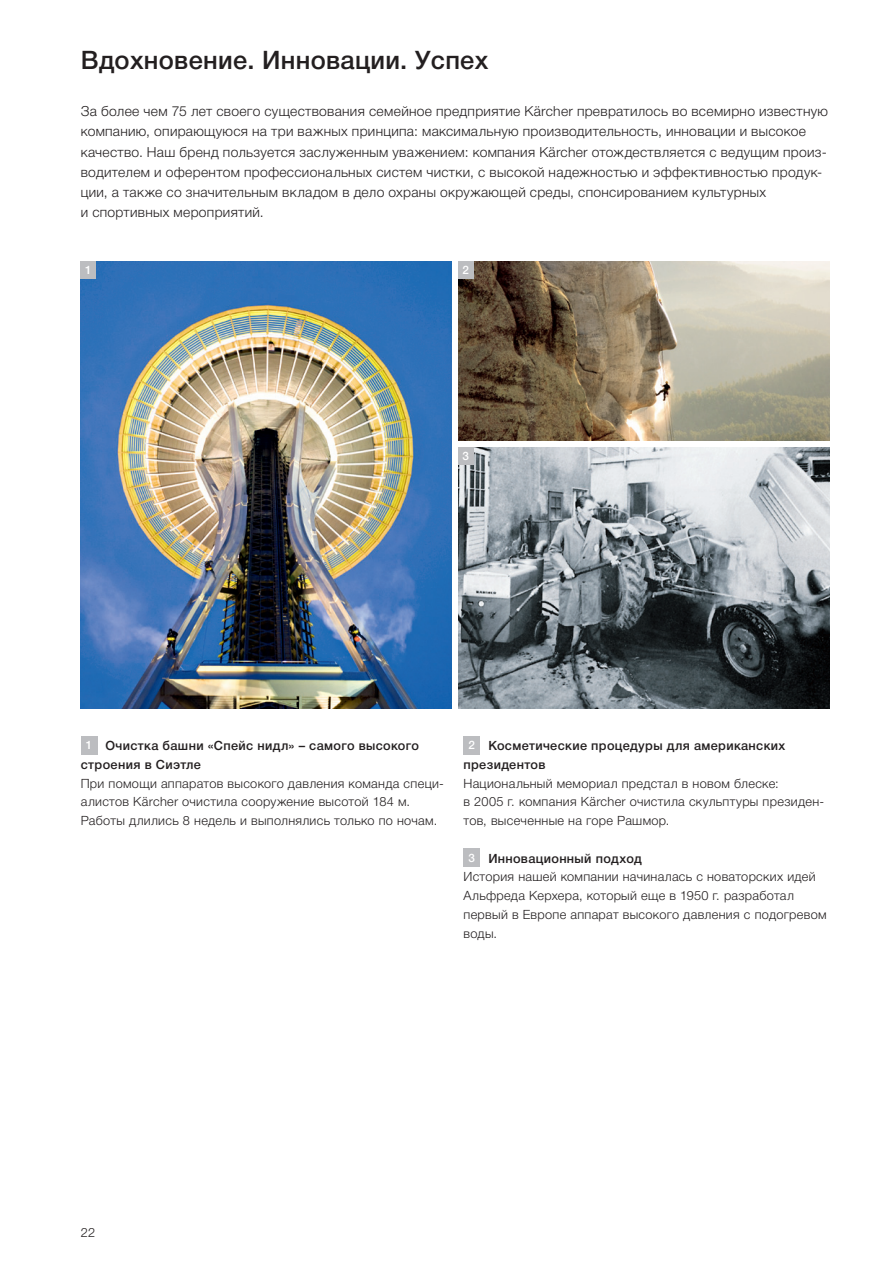
<style>
.page{position:relative;width:893px;height:1263px;background:#fff}
.page>*{position:absolute;margin:0;border:0;box-sizing:border-box;transform-origin:0 0}
.t1{font:500 25.5px "Helvetica Neue Cyr";letter-spacing:.01em;color:#231f20}
.t2{font:300 13.8px/20.2px "Helvetica Neue Cyr";letter-spacing:.02em;color:#231f20}
.t3{font:300 12.75px/18.8px "Helvetica Neue Cyr";letter-spacing:.025em;color:#231f20}
.t4{font:500 12.75px/18.8px "Helvetica Neue Cyr";letter-spacing:.025em;color:#231f20}
.t5{font:300 12.75px "Helvetica Neue LT Pro";color:#231f20}
.t6{font:500 11.7px "Helvetica Neue LT Pro";color:#fff}
.s1{font-family:"Helvetica Neue LT Pro"}
.s2{font-family:"Helvetica Neue LT Pro";font-size:11.7px;color:#fff}
.s3{font-family:"Helvetica Neue LT Pro";font-weight:500;font-size:11.7px;color:#fff}
.s4{font-weight:500}
</style>
<div class="page">
<img style="left:458px;top:261px;width:371px;height:180px">
<img style="left:81px;top:261px;width:371px;height:447px">
<img style="left:458px;top:447px;width:371px;height:261px">
<div style="left:458px;top:261px;width:15px;height:18px;background:#bcbdc0"></div>
<div style="left:81px;top:261px;width:15px;height:18px;background:#bcbdc0"></div>
<div style="left:458px;top:447px;width:15px;height:17px;background:#bcbdc0"></div>
<div style="left:81px;top:736px;width:16px;height:19px;background:#bcbdc0"></div>
<div style="left:463px;top:736px;width:17px;height:19px;background:#bcbdc0"></div>
<div style="left:463px;top:848px;width:17px;height:19px;background:#bcbdc0"></div>
<h1 class="t1" style="left:81px;top:46px;width:409px">Вдохновение. Инновации. Успех</h1>
<p class="t2" style="left:81px;top:101px;width:749px">За более чем 75 лет своего существования семейное предприятие K<span class="s1">ä</span>rcher превратилось во всемирно известную компанию, опирающуюся на три важных принципа: максимальную производительность, инновации и высокое качество. Наш бренд пользуется заслуженным уважением: компания K<span class="s1">ä</span>rcher отождествляется с ведущим произ&shy;водителем и оферентом профессиональных систем чистки, с высокой надежностью и эффективностью продук&shy;ции, а также со значительным вкладом в дело охраны окружающей среды, спонсированием культурных<br>и спортивных мероприятий.</p>
<p class="t6" style="left:85px;top:263px;width:8px">1</p>
<p class="t6" style="left:463px;top:263px;width:8px">2</p>
<p class="t6" style="left:463px;top:448px;width:8px">3</p>
<p class="t4" style="left:81px;top:736px;width:340px;text-indent:5px"><span class="s2">1</span> Очистка башни «Спейс нидл» – самого высокого строения в Сиэтле</p>
<p class="t3" style="left:81px;top:774px;width:365px">При помощи аппаратов высокого давления команда специ&shy;алистов K<span class="s1">ä</span>rcher очистила сооружение высотой 184 м.<br>Работы длились 8 недель и выполнялись только по ночам.</p>
<p class="t4" style="left:463px;top:736px;width:323px;text-indent:5px"><span class="s2">2</span> Косметические процедуры для американских президентов</p>
<p class="t3" style="left:463px;top:774px;width:362px">Национальный мемориал предстал в новом блеске:<br>в 2005 г. компания K<span class="s1">ä</span>rcher очистила скульптуры президен&shy;тов, высеченные на горе Рашмор.</p>
<p class="t3" style="left:463px;top:849px;width:365px;text-indent:5px"><span class="s3">3</span> <span class="s4">Инновационный подход<br></span>История нашей компании начиналась с новаторских идей Альфреда Керхера, который еще в 1950 г. разработал первый в Европе аппарат высокого давления с подогревом воды.</p>
<p class="t5" style="left:81px;top:1225px;width:16px">22</p>
</div>
